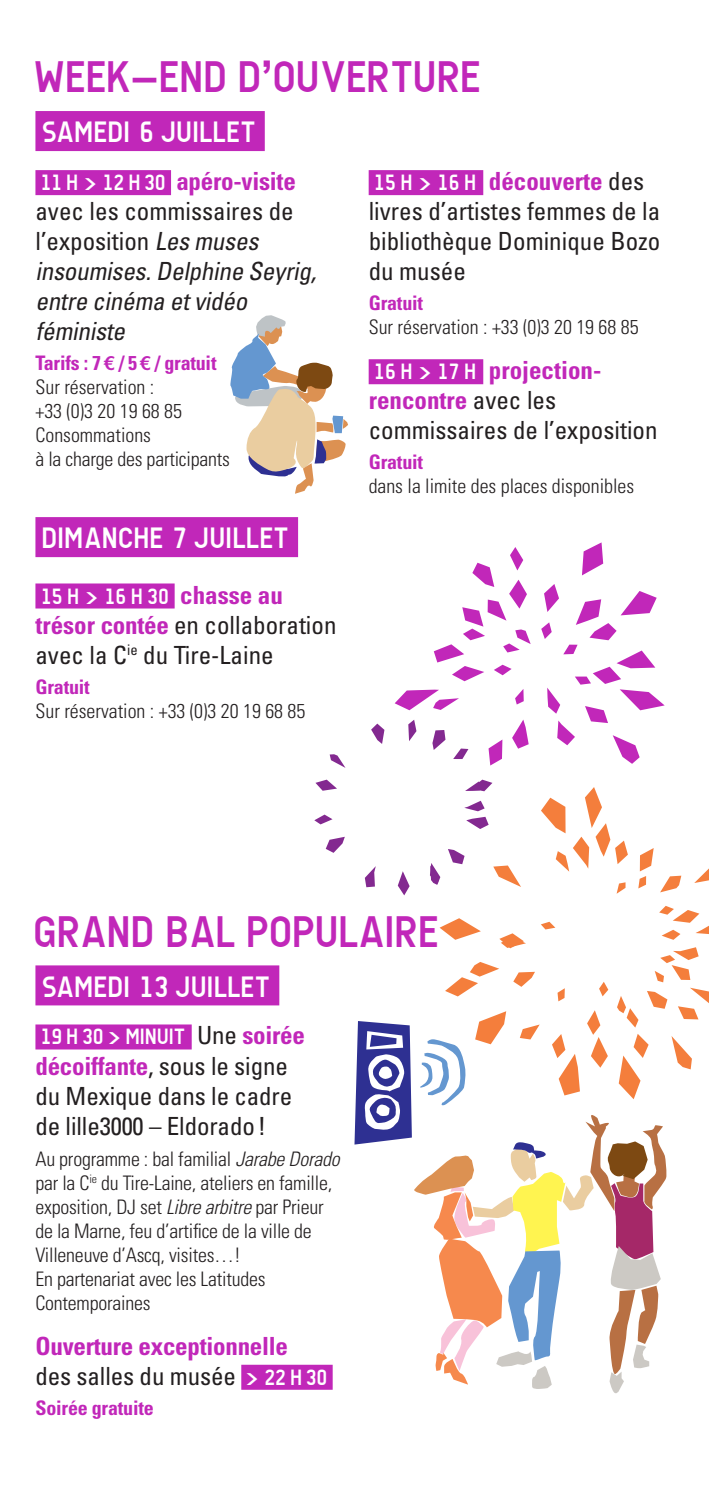
<style>
.page{position:relative;width:709px;height:1489px;background:#fff}
.page>*{position:absolute;margin:0;border:0;box-sizing:border-box;transform-origin:0 0}
.t1{font:700 45px "A Udimat";letter-spacing:-.01em;color:#c127b9}
.t2{font:700 30px "A Udimat";color:#fff}
.t3{font:condensed 25px/30px "Univers";color:#231f20}
.t4{font:italic condensed 25px/30px "Univers";color:#231f20}
.t5{font:700 condensed 25px/30px "Univers";letter-spacing:-.01em;color:#c127b9}
.t6{font:700 22.5px "A Udimat";letter-spacing:-.01em;color:#fff}
.t7{font:300 condensed 20px/24px "Univers";letter-spacing:-.01em;color:#231f20}
.t8{font:700 condensed 20px "Univers";letter-spacing:-.01em;color:#c127b9}
.s1{font-family:"A Udimat";font-weight:700;font-stretch:normal;font-size:22.5px;color:#fff}
.s2{font-weight:700;color:#c127b9}
.s3{font-family:"A Udimat";font-weight:700;font-style:normal;font-stretch:normal;font-size:22.5px;color:#fff}
.s4{font-weight:700;font-style:normal;color:#c127b9}
.s5{font-style:normal}
.s6{font-family:"Linotype Euro Font Rto S";font-weight:400;font-stretch:normal;color:#c127b9}
.s7{font-family:"Univers";font-stretch:condensed;font-size:25px;color:#c127b9}
.s8{font-family:"Univers";font-weight:400;font-stretch:condensed;font-size:25px;color:#231f20}
.s9{font-style:italic}
.s10{font-weight:400;color:#231f20}
.s11{font-family:"A Udimat";font-stretch:normal;font-size:22.5px;color:#fff}
</style>
<div class="page">
<div style="left:35px;top:170px;width:136px;height:25px;background:#c127b9"></div>
<div style="left:35px;top:111px;width:230px;height:40px;background:#c127b9"></div>
<div style="left:369px;top:170px;width:114px;height:25px;background:#c127b9"></div>
<div style="left:369px;top:359px;width:114px;height:25px;background:#c127b9"></div>
<div style="left:35px;top:965px;width:244px;height:40px;background:#c127b9"></div>
<div style="left:35px;top:1024px;width:157px;height:25px;background:#c127b9"></div>
<div style="left:241px;top:1364px;width:92px;height:25px;background:#c127b9"></div>
<svg style="left:660px;top:875px;width:21px;height:17px"></svg>
<svg style="left:616px;top:882px;width:9px;height:11px"></svg>
<svg style="left:694px;top:868px;width:15px;height:15px"></svg>
<svg style="left:541px;top:787px;width:87px;height:84px"></svg>
<svg style="left:354px;top:906px;width:355px;height:488px"></svg>
<svg style="left:638px;top:848px;width:15px;height:40px"></svg>
<svg style="left:582px;top:542px;width:21px;height:33px"></svg>
<svg style="left:515px;top:689px;width:9px;height:15px"></svg>
<svg style="left:394px;top:689px;width:65px;height:21px"></svg>
<svg style="left:541px;top:584px;width:123px;height:179px"></svg>
<svg style="left:434px;top:547px;width:96px;height:134px"></svg>
<svg style="left:314px;top:719px;width:214px;height:176px"></svg>
<svg style="left:230px;top:315px;width:118px;height:179px"></svg>
<div style="left:35px;top:583px;width:140px;height:25px;background:#c127b9"></div>
<div style="left:35px;top:517px;width:263px;height:40px;background:#c127b9"></div>
<h1 class="t1" style="left:35px;top:50px;width:449px">WEEK-END D’OUVERTURE</h1>
<h2 class="t2" style="left:43px;top:114px;width:216px">SAMEDI 6 JUILLET</h2>
<p class="t3" style="left:368px;top:166px;width:293px"><span class="s1">15 H &gt; 16 H</span> <span class="s2">découverte</span> des livres d’artistes femmes de la bibliothèque Dominique Bozo du musée</p>
<p class="t8" style="left:369px;top:291px;width:56px">Gratuit</p>
<p class="t7" style="left:369px;top:315px;width:271px">Sur réservation : +33 (0)3 20 19 68 85</p>
<p class="t3" style="left:368px;top:355px;width:290px"><span class="s1">16 H &gt; 17 H</span> <span class="s2">projection&shy;rencontre</span> avec les commissaires de l’exposition</p>
<p class="t8" style="left:369px;top:450px;width:56px">Gratuit</p>
<p class="t7" style="left:369px;top:474px;width:267px">dans la limite des places disponibles</p>
<p class="t4" style="left:35px;top:166px;width:288px"><span class="s3">11 H &gt; 12 H30</span> <span class="s4">apéro-visite </span><span class="s5">avec les commissaires de l’exposition</span> Les muses insoumises.Delphine Seyrig, entre cinéma etvidéo féministe</p>
<p class="t7" style="left:35px;top:351px;width:196px"><span class="s2">Tarifs : 7</span><span class="s6">o</span> <span class="s2">/ 5</span><span class="s6">o</span> <span class="s2">/ gratuit<br></span>Sur réservation :<br>+33 (0)3 20 19 68 85<br>Consommations<br>à la charge des participants</p>
<h2 class="t2" style="left:43px;top:520px;width:249px">DIMANCHE 7 JUILLET</h2>
<p class="t6" style="left:41px;top:582px;width:243px">15 H &gt; 16 H30 <span class="s7">chasse au</span></p>
<p class="t3" style="left:35px;top:609px;width:302px"><span class="s2">trésor contée</span> en collaboration avec la C<sup>ie</sup> du Tire-Laine</p>
<p class="t8" style="left:35px;top:674px;width:56px">Gratuit</p>
<p class="t7" style="left:35px;top:698px;width:271px">Sur réservation : +33 (0)3 20 19 68 85</p>
<h1 class="t1" style="left:35px;top:904px;width:407px">GRAND BAL POPULAIRE</h1>
<h2 class="t2" style="left:43px;top:968px;width:230px">SAMEDI 13 JUILLET</h2>
<p class="t6" style="left:41px;top:1023px;width:266px">19 H30 &gt; MINUIT <span class="s8">Une</span> <span class="s7">soirée</span></p>
<p class="t3" style="left:35px;top:1050px;width:258px"><span class="s2">décoiffante</span>, sous le signe du Mexique dans le cadre de lille3000 – Eldorado!</p>
<p class="t7" style="left:35px;top:1146px;width:306px">Au programme : bal familial <span class="s9">Jarabe Dorado </span>par la C<sup>ie</sup> du Tire-Laine, ateliers en famille, exposition, DJ set <span class="s9">Libre arbitre</span> par Prieur de la Marne, feu d’artifice de la ville de Villeneuve d’Ascq, visites…!<br>En partenariat avec les Latitudes Contemporaines</p>
<p class="t5" style="left:35px;top:1330px;width:293px">Ouverture exceptionnelle <span class="s10">des salles du musée</span> <span class="s11">&gt; 22 H30</span></p>
<p class="t8" style="left:35px;top:1395px;width:120px">Soirée gratuite</p>
</div>
